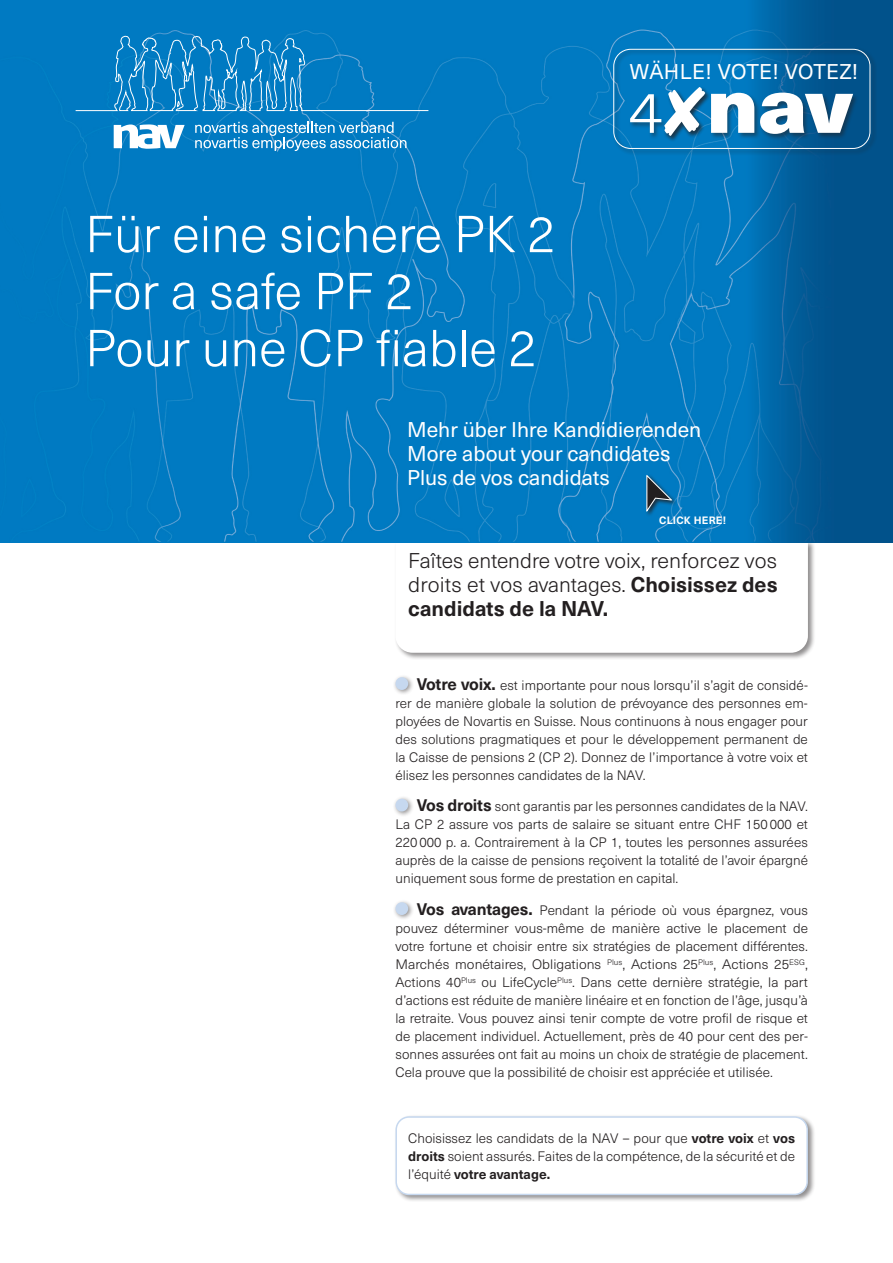
<style>
.page{position:relative;width:893px;height:1263px;background:#fff}
.page>*{position:absolute;margin:0;border:0;box-sizing:border-box;transform-origin:0 0}
.t1{font:900 76.8px "Neue Haas Unica W1 G";color:#fff;scale:1.1 1}
.t2{font:300 51px/57px "Neue Haas Unica W1 G";color:#fff}
.t3{font:300 21px/24px "Neue Haas Unica W1 G";color:#231f20;text-align:justify}
.t4{font:21px/24px "Neue Haas Unica W1 G";color:#fff}
.t5{font:300 13.5px/18px "Neue Haas Unica W1 G";color:#231f20;text-align:justify}
.t6{font:700 10.5px "Neue Haas Unica W1 G";letter-spacing:.02em;color:#fff}
.s1{font-weight:300;font-size:57.3px}
.s2{font-weight:700}
.s3{font-weight:700;font-size:16.5px}
</style>
<div class="page">
<div style="left:394px;top:540px;width:421px;height:120px;background:#231f20;opacity:.5"></div>
<svg style="left:395px;top:542px;width:413px;height:111px"></svg>
<img style="left:0;top:0;width:893px;height:542px">
<div style="left:394px;top:1114px;width:421px;height:88px;background:#231f20;opacity:.5"></div>
<div style="left:396px;top:1117px;width:411px;height:77px;background:#fff;border-radius:13px"></div>
<div style="left:395px;top:1116px;width:413px;height:79px;border:2px solid #c6d8ef;border-radius:13px"></div>
<div style="left:392px;top:674px;width:22px;height:22px;background:#231f20;opacity:.5"></div>
<div style="left:395px;top:677px;width:13px;height:13px;background:#c6d8ef;border-radius:50%"></div>
<div style="left:392px;top:795px;width:22px;height:23px;background:#231f20;opacity:.5"></div>
<div style="left:395px;top:799px;width:13px;height:12px;background:#c6d8ef;border-radius:50%"></div>
<div style="left:392px;top:899px;width:22px;height:22px;background:#231f20;opacity:.5"></div>
<div style="left:395px;top:902px;width:13px;height:13px;background:#c6d8ef;border-radius:50%"></div>
<svg style="left:75px;top:6px;width:354px;height:145px;background:#1987c7"></svg>
<div style="left:645px;top:474px;width:32px;height:43px;background:#231f20;opacity:.8"></div>
<svg style="left:645px;top:473px;width:27px;height:39px"></svg>
<div style="left:612px;top:47px;width:265px;height:108px;background:#231f20;opacity:.75"></div>
<div style="left:613px;top:49px;width:257px;height:100px;border:1px solid #fff;border-radius:17px"></div>
<div style="left:629px;top:86px;width:230px;height:56px;background:#231f20;opacity:.5"></div>
<div style="left:664px;top:86px;width:47px;height:55px;background:#231f20;opacity:.5"></div>
<svg style="left:664px;top:87px;width:41px;height:49px"></svg>
<h3 class="t4" style="left:630px;top:59px;width:230px">WÄHLE! VOTE! VOTEZ!</h3>
<h2 class="t2" style="left:85px;top:203px;width:472px">Für eine sichere PK 2<br>For a safe PF 2<br>Pour une CP fiable 2</h2>
<h1 class="t1" style="left:629px;top:45px;width:205px"><span class="s1">4</span> nav</h1>
<h3 class="t4" style="left:407px;top:416px;width:296px">Mehr über Ihre Kandidierenden<br>More about your candidates<br>Plus de vos candidats</h3>
<p class="t6" style="left:659px;top:512px;width:69px">CLICK HERE!</p>
<h3 class="t3" style="left:408px;top:547px;width:371px">Faîtes entendre votre voix, renforcez vos droits et vos avantages. <span class="s2">Choisissez des candidats de la NAV.</span></h3>
<p class="t5" style="left:395px;top:675px;width:414px;text-indent:21px"><span class="s3">Votre voix.</span> est importante pour nous lorsqu’il s’agit de considé&shy;rer de manière globale la solution de prévoyance des personnes em&shy;ployées de Novartis en Suisse. Nous continuons à nous engager pour des solutions pragmatiques et pour le développement permanent de la Caisse de pensions 2 (CP 2). Donnez de l’importance à votre voix et élisez les personnes candidates de la NAV.</p>
<p class="t5" style="left:395px;top:797px;width:414px;text-indent:21px"><span class="s3">Vos droits</span> sont garantis par les personnes candidates de la NAV.<br>La CP 2 assure vos parts de salaire se situant entre CHF 150 000 et 220 000 p. a. Contrairement à la CP 1, toutes les personnes assurées auprès de la caisse de pensions reçoivent la totalité de l’avoir épargné uniquement sous forme de prestation en capital.</p>
<p class="t5" style="left:395px;top:900px;width:414px;text-indent:21px"><span class="s3">Vos avantages.</span> Pendant la période où vous épargnez, vous pouvez déterminer vous-même de manière active le placement de votre fortune et choisir entre six stratégies de placement différentes.<br>Marchés monétaires, Obligations <sup>Plus</sup>, Actions 25<sup>Plus</sup>, Actions 25<sup>ESG</sup>, Actions 40<sup>Plus</sup> ou LifeCycle<sup>Plus</sup>. Dans cette dernière stratégie, la part d’actions est réduite de manière linéaire et en fonction de l’âge, jusqu’à la retraite. Vous pouvez ainsi tenir compte de votre profil de risque et de placement individuel. Actuellement, près de 40 pour cent des per&shy;sonnes assurées ont fait au moins un choix de stratégie de placement.<br>Cela prouve que la possibilité de choisir est appréciée et utilisée.</p>
<p class="t5" style="left:408px;top:1128px;width:388px">Choisissez les candidats de la NAV – pour que <span class="s2">votre voix</span> et <span class="s2">vos droits</span> soient assurés. Faites de la compétence, de la sécurité et de l’équité <span class="s2">votre avantage.</span></p>
</div>
